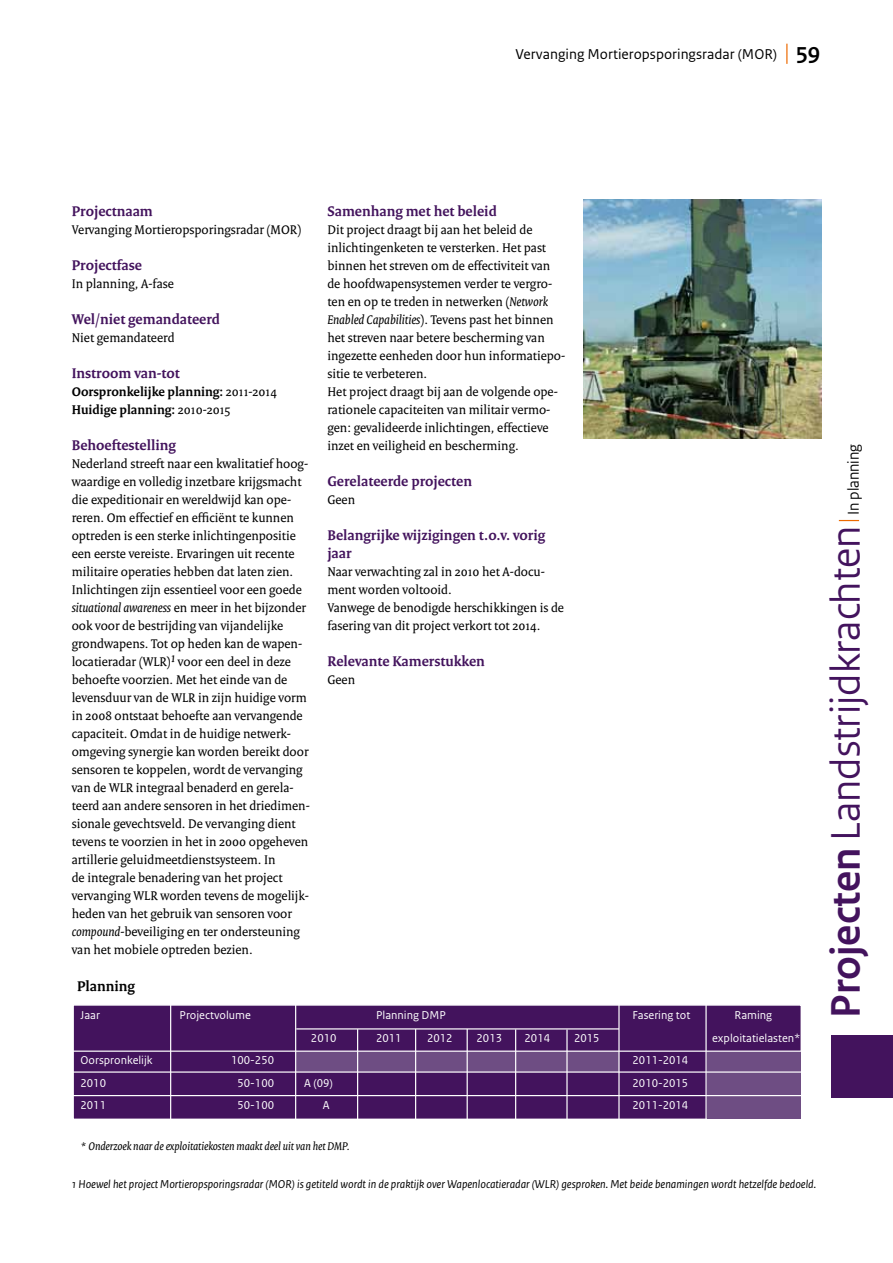
<style>
.page{position:relative;width:893px;height:1263px;background:#fff}
.page>*{position:absolute;margin:0;border:0;box-sizing:border-box;transform-origin:0 0}
.t1{font:43.5px "Rijksoverheid Sans Heading";color:#43135d}
.t2{font:16.5px "Rijksoverheid Sans Heading";color:#000}
.t3{font:700 15px/18px "Rijksoverheid Serif";color:#43135d}
.t4{font:15px "Rijksoverheid Sans Text";color:#000}
.t5{font:700 15px "Rijksoverheid Serif";color:#000}
.t6{font:13.5px/18px "Rijksoverheid Serif";color:#000}
.t7{font:700 13.5px/18px "Rijksoverheid Serif";color:#000}
.t8{font:12px "Rijksoverheid Sans Text";color:#fff}
.t9{font:italic 12px "Rijksoverheid Sans Text";color:#000}
.t10{font:italic 12px "Rijksoverheid Serif";color:#000}
.s1{font-family:"Rijksoverheid Sans Heading";font-weight:700;font-size:24px}
.s2{font-weight:400}
.s3{font-style:italic}
.s4{font-weight:700}
</style>
<div class="page">
<div style="left:72px;top:1004px;width:730px;height:116px;background:#43135d;border:2px solid #fff"></div>
<div style="left:707px;top:1051px;width:94px;height:67px;background:#6e4d83"></div>
<div style="left:296px;top:1051px;width:322px;height:20px;background:#6e4d83"></div>
<hr style="left:170px;top:984px;width:1px;height:169px;background:#fff">
<hr style="left:295px;top:980px;width:1px;height:143px;background:#fff">
<hr style="left:357px;top:1029px;width:1px;height:138px;background:#fff">
<hr style="left:415px;top:1029px;width:1px;height:139px;background:#fff">
<hr style="left:467px;top:1029px;width:1px;height:139px;background:#fff">
<hr style="left:515px;top:1029px;width:1px;height:141px;background:#fff">
<hr style="left:566px;top:1029px;width:2px;height:140px;background:#fff">
<hr style="left:618px;top:982px;width:2px;height:141px;background:#fff">
<hr style="left:72px;top:1050px;width:739px;height:2px;background:#fff">
<hr style="left:64px;top:1095px;width:746px;height:1px;background:#fff">
<hr style="left:296px;top:1028px;width:323px;height:1px;background:#fff">
<hr style="left:705px;top:984px;width:2px;height:170px;background:#fff">
<hr style="left:64px;top:1071px;width:746px;height:2px;background:#fff">
<div style="left:831px;top:1036px;width:62px;height:62px;background:#43135d"></div>
<svg style="left:839px;top:520px;width:20px;height:1px"></svg>
<img style="left:583px;top:200px;width:238px;height:238px">
<svg style="left:786px;top:44px;width:1px;height:20px"></svg>
<p class="t4" style="left:516px;top:46px;width:306px">Vervanging Mortieropsporingsradar (MOR) <span class="s1">59</span></p>
<p class="t3" style="left:72px;top:202px;width:83px">Projectnaam</p>
<p class="t6" style="left:72px;top:221px;width:231px">Vervanging Mortieropsporingsradar (MOR)</p>
<p class="t3" style="left:72px;top:256px;width:72px">Projectfase</p>
<p class="t6" style="left:72px;top:275px;width:104px">In planning, A-fase</p>
<p class="t3" style="left:72px;top:310px;width:150px">Wel/niet gemandateerd</p>
<p class="t6" style="left:72px;top:329px;width:104px">Niet gemandateerd</p>
<p class="t3" style="left:72px;top:364px;width:110px">Instroom van-tot</p>
<p class="t7" style="left:72px;top:383px;width:207px">Oorspronkelijke planning: <span class="s2">2011-2014<br></span>Huidige planning: <span class="s2">2010-2015</span></p>
<p class="t3" style="left:72px;top:436px;width:106px">Behoeftestelling</p>
<p class="t6" style="left:72px;top:455px;width:240px">Nederland streeft naar een kwalitatief hoog&shy;waardige en volledig inzetbare krijgsmacht die expeditionair en wereldwijd kan ope&shy;reren. Om effectief en efficiënt te kunnen optreden is een sterke inlichtingenpositie een eerste vereiste. Ervaringen uit recente militaire operaties hebben dat laten zien.<br>Inlichtingen zijn essentieel voor een goede <span class="s3">situational awareness</span> en meer in het bijzonder ook voor de bestrijding van vijandelijke grondwapens. Tot op heden kan de wapen&shy;locatieradar (WLR)<sup>1</sup> voor een deel in deze behoefte voorzien. Met het einde van de levensduur van de WLR in zijn huidige vorm in 2008 ontstaat behoefte aan vervangende capaciteit. Omdat in de huidige netwerk&shy;omgeving synergie kan worden bereikt door sensoren te koppelen, wordt de vervanging van de WLR integraal benaderd en gerela&shy;teerd aan andere sensoren in het driedimen&shy;sionale gevechtsveld. De vervanging dient tevens te voorzien in het in 2000 opgeheven artillerie geluidmeetdienstsysteem. In<br>de integrale benadering van het project vervanging WLR worden tevens de mogelijk&shy;heden van het gebruik van sensoren voor <span class="s3">compound</span>-beveiliging en ter ondersteuning van het mobiele optreden bezien.</p>
<p class="t3" style="left:327px;top:202px;width:171px">Samenhang met het beleid</p>
<p class="t6" style="left:327px;top:221px;width:239px">Dit project draagt bij aan het beleid de inlichtingenketen te versterken. Het past binnen het streven om de effectiviteit van de hoofdwapensystemen verder te vergro&shy;ten en op te treden in netwerken (<span class="s3">Network Enabled Capabilities</span>). Tevens past het binnen het streven naar betere bescherming van ingezette eenheden door hun informatiepo&shy;sitie te verbeteren.<br>Het project draagt bij aan de volgende ope&shy;rationele capaciteiten van militair vermo&shy;gen: gevalideerde inlichtingen, effectieve inzet en veiligheid en bescherming.</p>
<p class="t3" style="left:327px;top:472px;width:146px">Gerelateerde projecten</p>
<p class="t6" style="left:327px;top:491px;width:29px">Geen</p>
<p class="t3" style="left:327px;top:526px;width:219px">Belangrijke wijzigingen t.o.v. vorig jaar</p>
<p class="t6" style="left:327px;top:563px;width:238px">Naar verwachting zal in 2010 het A-docu&shy;ment worden voltooid.<br>Vanwege de benodigde herschikkingen is de fasering van dit project verkort tot 2014.</p>
<p class="t3" style="left:327px;top:652px;width:159px">Relevante Kamerstukken</p>
<p class="t6" style="left:327px;top:671px;width:29px">Geen</p>
<p class="t5" style="left:77px;top:977px;width:60px">Planning</p>
<p class="t8" style="left:81px;top:1008px;width:21px">Jaar</p>
<p class="t8" style="left:180px;top:1008px;width:73px">Projectvolume</p>
<p class="t8" style="left:376px;top:1008px;width:71px">Planning DMP</p>
<p class="t8" style="left:633px;top:1008px;width:59px">Fasering tot</p>
<p class="t8" style="left:735px;top:1008px;width:39px">Raming</p>
<p class="t8" style="left:311px;top:1031px;width:27px">2010</p>
<p class="t8" style="left:376px;top:1031px;width:27px">2011</p>
<p class="t8" style="left:427px;top:1031px;width:27px">2012</p>
<p class="t8" style="left:477px;top:1031px;width:27px">2013</p>
<p class="t8" style="left:525px;top:1031px;width:27px">2014</p>
<p class="t8" style="left:574px;top:1031px;width:27px">2015</p>
<p class="t8" style="left:712px;top:1031px;width:90px">exploitatielasten*</p>
<p class="t8" style="left:81px;top:1053px;width:74px">Oorspronkelijk</p>
<p class="t8" style="left:231px;top:1053px;width:44px">100-250</p>
<p class="t8" style="left:633px;top:1053px;width:57px">2011-2014</p>
<p class="t8" style="left:81px;top:1076px;width:27px">2010</p>
<p class="t8" style="left:237px;top:1076px;width:38px">50-100</p>
<p class="t8" style="left:304px;top:1076px;width:30px">A (09)</p>
<p class="t8" style="left:633px;top:1076px;width:57px">2010-2015</p>
<p class="t8" style="left:81px;top:1098px;width:27px">2011</p>
<p class="t8" style="left:237px;top:1098px;width:38px">50-100</p>
<p class="t8" style="left:323px;top:1098px;width:8px">A</p>
<p class="t8" style="left:633px;top:1098px;width:57px">2011-2014</p>
<p class="t10" style="left:81px;top:1138px;width:271px">* Onderzoek naar de exploitatiekosten maakt deel uit van het DMP.</p>
<p class="t9" style="left:72px;top:1177px;width:745px">1 Hoewel het project Mortieropsporingsradar (MOR) is getiteld wordt in de praktijk over Wapenlocatieradar (WLR) gesproken. Met beide benamingen wordt hetzelfde bedoeld.</p>
<p class="t2" style="left:844px;top:515px;width:73px;rotate:-90deg">In planning</p>
<h1 class="t1" style="left:820px;top:1018px;width:493px;rotate:-90deg"><span class="s4">Projecten</span> Landstrijdkrachten</h1>
</div>
